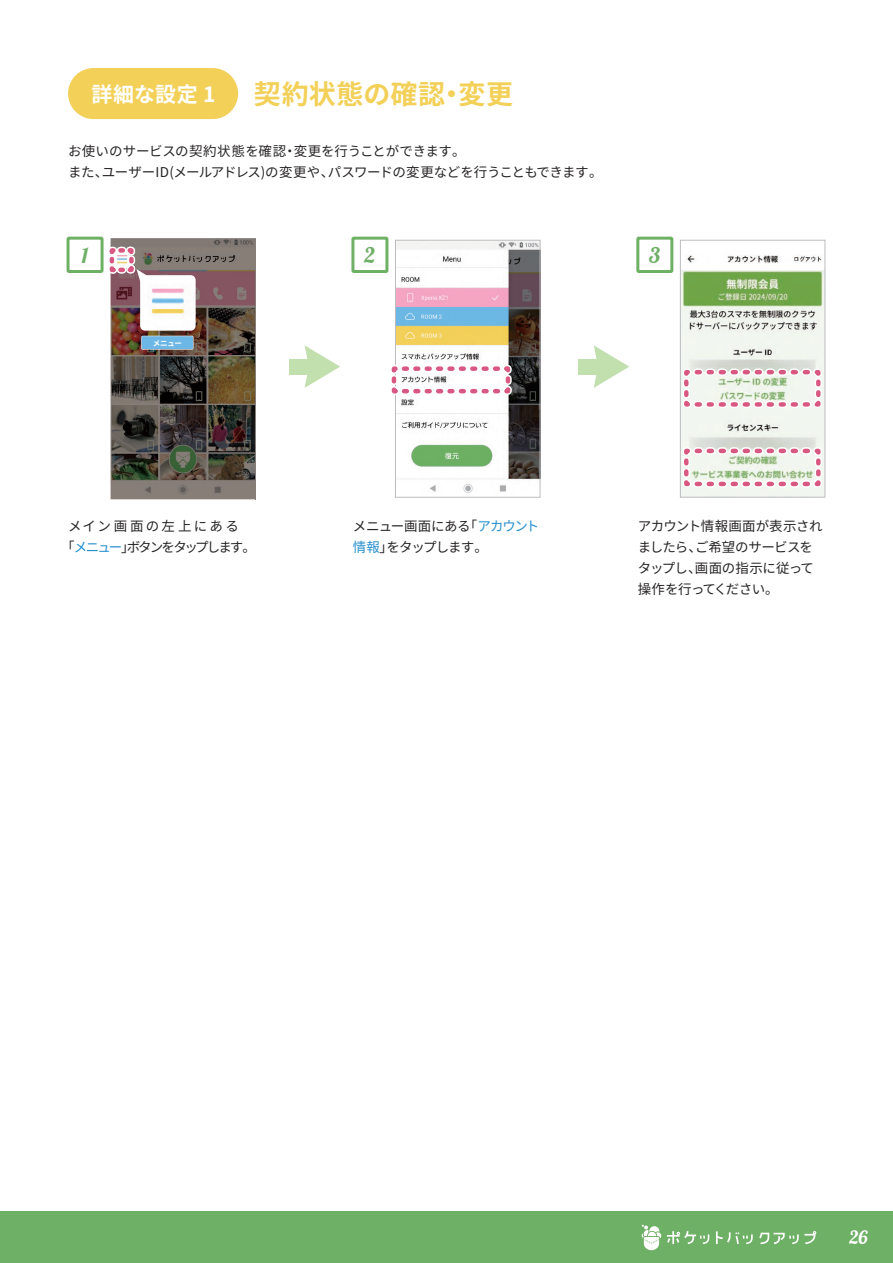
<style>
.page{position:relative;width:893px;height:1263px;background:#fff}
.page>*{position:absolute;margin:0;border:0;box-sizing:border-box;transform-origin:0 0}
.t1{font:700 27px "Noto Sans CJ Kjp";letter-spacing:.02em;color:#f3d058}
.t2{font:700 21px "Noto Sans CJ Kjp";letter-spacing:.02em;color:#fff}
.t3{font:21px "Lobster";color:#6eb065}
.t4{font:18px "Lobster";color:#fff}
.t5{font:13.5px/21px "Noto Sans CJ Kjp";letter-spacing:-.035em;color:#282526}
.t6{font:13.5px/21px "Noto Sans CJ Kjp";letter-spacing:-.115em;color:#282526}
.t7{font:13.5px/21px "Noto Sans CJ Kjp";letter-spacing:-.055em;color:#282526}
.t8{font:700 7.5px "Noto Sans CJ Kjp";color:#fff}
.s1{color:#2690cf}
</style>
<div class="page">
<div style="left:0;top:1212px;width:893px;height:51px;background:#6eb065"></div>
<svg style="left:641px;top:1225px;width:20px;height:25px"></svg>
<svg style="left:667px;top:1231px;width:42px;height:13px"></svg>
<svg style="left:716px;top:1231px;width:37px;height:13px"></svg>
<svg style="left:759px;top:1231px;width:57px;height:13px"></svg>
<div style="left:68px;top:68px;width:170px;height:51px;background:#f3d058;border-radius:26px"></div>
<img style="left:397px;top:242px;width:141px;height:251px">
<div style="left:395px;top:240px;width:145px;height:258px;border:1px solid #bcbdc0"></div>
<div style="left:636px;top:237px;width:37px;height:36px;border:3px solid #6eb064"></div>
<div style="left:67px;top:237px;width:37px;height:36px;border:3px solid #6eb064"></div>
<div style="left:351px;top:237px;width:37px;height:36px;border:3px solid #6eb064"></div>
<svg style="left:305px;top:345px;width:35px;height:43px"></svg>
<div style="left:289px;top:359px;width:32px;height:15px;background:#c2dfae"></div>
<svg style="left:594px;top:345px;width:35px;height:43px"></svg>
<div style="left:578px;top:359px;width:32px;height:15px;background:#c2dfae"></div>
<img style="left:111px;top:238px;width:144px;height:261px">
<img style="left:140px;top:275px;width:56px;height:56px">
<div style="left:141px;top:336px;width:52px;height:14px;border:1px solid #fff"></div>
<div style="left:142px;top:336px;width:51px;height:13px;background:#6db7e6"></div>
<img style="left:682px;top:255px;width:141px;height:241px">
<div style="left:680px;top:240px;width:145px;height:258px;border:1px solid #bcbdc0"></div>
<svg style="left:109px;top:243px;width:39px;height:39px"></svg>
<svg style="left:391px;top:361px;width:124px;height:38px"></svg>
<svg style="left:680px;top:443px;width:146px;height:48px"></svg>
<svg style="left:680px;top:365px;width:146px;height:47px"></svg>
<h2 class="t2" style="left:91px;top:83px;width:125px">詳細な設定 1</h2>
<h1 class="t1" style="left:254px;top:79px;width:261px">契約状態の確認・変更</h1>
<p class="t5" style="left:68px;top:141px;width:536px">お使いのサービスの契約状態を確認・変更を行うことができます。<br>また、ユーザーID(メールアドレス)の変更や、パスワードの変更などを行うこともできます。</p>
<h2 class="t3" style="left:365px;top:242px;width:12px">2</h2>
<h2 class="t3" style="left:82px;top:242px;width:8px">1</h2>
<h2 class="t3" style="left:649px;top:242px;width:13px">3</h2>
<p class="t8" style="left:153px;top:339px;width:31px">メニュー</p>
<p class="t6" style="left:61px;top:515px;width:196px;text-indent:7px">メイン画面の左上にある<br>「<span class="s1">メニュー</span>」ボタンをタップします。</p>
<p class="t7" style="left:353px;top:515px;width:188px">メニュー画面にある「<span class="s1">アカウント情報</span>」をタップします。</p>
<p class="t5" style="left:638px;top:515px;width:186px">アカウント情報画面が表示されましたら、ご希望のサービスをタップし、画面の指示に従って操作を行ってください。</p>
<h3 class="t4" style="left:849px;top:1226px;width:20px">26</h3>
</div>
